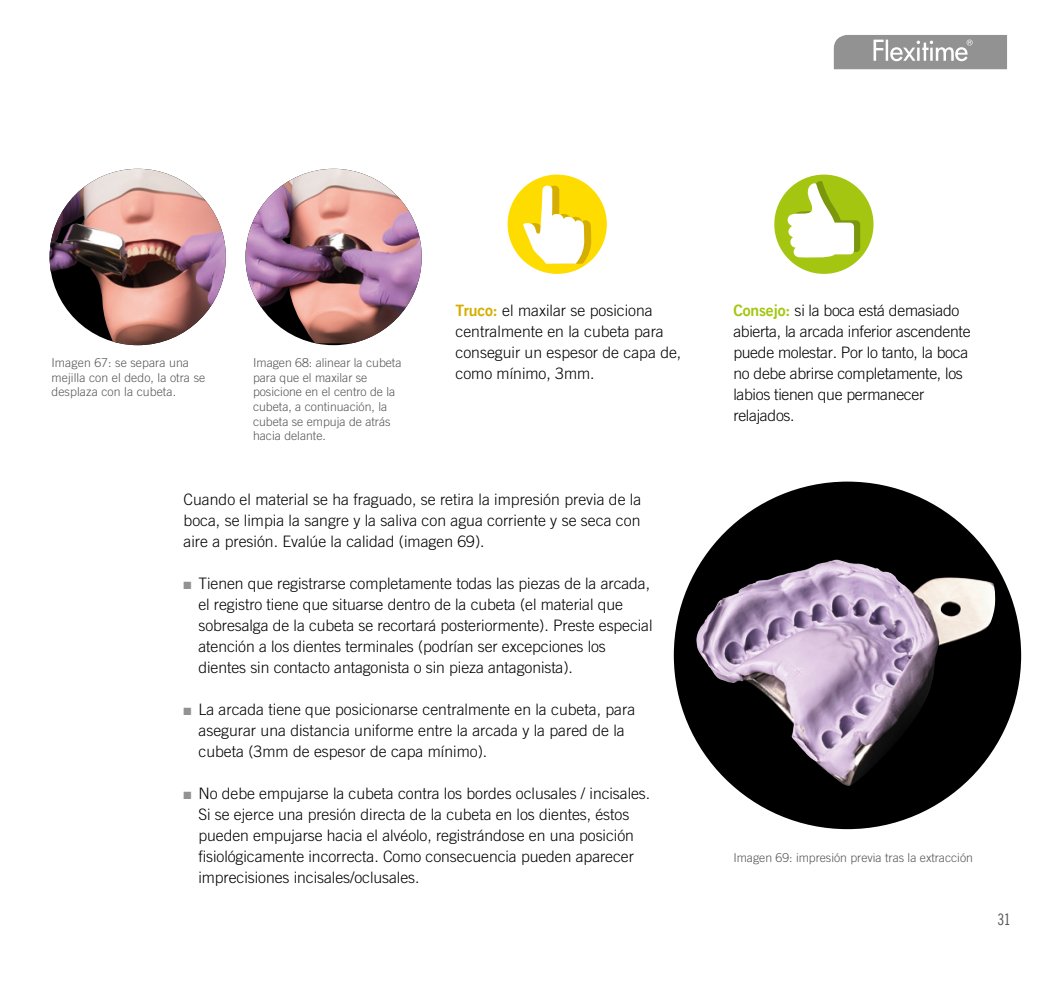
<style>
.page{position:relative;width:1042px;height:993px;background:#fff}
.page>*{position:absolute;margin:0;border:0;box-sizing:border-box;transform-origin:0 0}
.t1{font:300 15.75px/21px "Trade Gothic LT Com";letter-spacing:-.005em;color:#000}
.t2{font:15.75px "Trade Gothic LT Com Cn 18";color:#565655}
.t3{font:300 12.25px/14.7px "Trade Gothic LT Com";color:#565655}
.s1{font-family:"Trade Gothic LT Com Bd 2";font-weight:400;color:#d6ae00}
.s2{color:#929292}
.s3{font-family:"Trade Gothic LT Com Bd 2";font-weight:400;color:#a4c611}
</style>
<div class="page">
<svg style="left:833px;top:35px;width:174px;height:34px;background:#9f9f9f"></svg>
<div style="left:674px;top:481px;width:347px;height:347px;background:#000;border-radius:50%"></div>
<div style="left:774px;top:174px;width:99px;height:100px;background:#a4c611;border-radius:50%"></div>
<svg style="left:787px;top:179px;width:73px;height:80px"></svg>
<img style="left:50px;top:169px;width:176px;height:176px">
<img style="left:245px;top:169px;width:177px;height:174px">
<div style="left:507px;top:174px;width:100px;height:100px;background:#ffdc00;border-radius:50%"></div>
<svg style="left:523px;top:184px;width:68px;height:79px"></svg>
<img style="left:696px;top:560px;width:300px;height:225px">
<p class="t3" style="left:51px;top:355px;width:155px">Imagen 67: se separa una mejilla con el dedo, la otra se desplaza con la cubeta.</p>
<p class="t3" style="left:253px;top:355px;width:150px">Imagen 68: alinear la cubeta para que el maxilar se posicione en el centro de la cubeta, a continuación, la cubeta se empuja de atrás hacia delante.</p>
<p class="t1" style="left:455px;top:299px;width:227px"><span class="s1">Truco:</span> el maxilar se posiciona centralmente en la cubeta para conseguir un espesor de capa de, como mínimo, 3mm.</p>
<p class="t1" style="left:184px;top:488px;width:459px;text-align:justify">Cuando el material se ha fraguado, se retira la impresión previa de la boca, se limpia la sangre y la saliva con agua corriente y se seca con aire a presión. Evalúe la calidad (imagen 69).</p>
<p class="t1" style="left:198px;top:572px;width:456px;text-indent:-15px"><span class="s2">■</span> Tienen que registrarse completamente todas las piezas de la arcada, el registro tiene que situarse dentro de la cubeta (el material que sobresalga de la cubeta se recortará posteriormente). Preste especial atención a los dientes terminales (podrían ser excepciones los dientes sin contacto antagonista o sin pieza antagonista).</p>
<p class="t1" style="left:198px;top:698px;width:438px;text-indent:-15px"><span class="s2">■</span> La arcada tiene que posicionarse centralmente en la cubeta, para asegurar una distancia uniforme entre la arcada y la pared de la cubeta (3mm de espesor de capa mínimo).</p>
<p class="t1" style="left:198px;top:782px;width:453px;text-indent:-15px"><span class="s2">■</span> No debe empujarse la cubeta contra los bordes oclusales / incisales.<br>Si se ejerce una presión directa de la cubeta en los dientes, éstos pueden empujarse hacia el alvéolo, registrándose en una posición fisiológicamente incorrecta. Como consecuencia pueden aparecer imprecisiones incisales/oclusales.</p>
<p class="t1" style="left:733px;top:299px;width:239px"><span class="s3">Consejo:</span> si la boca está demasiado abierta, la arcada inferior ascendente puede molestar. Por lo tanto, la boca no debe abrirse completamente, los labios tienen que permanecer relajados.</p>
<p class="t3" style="left:733px;top:850px;width:241px">Imagen 69: impresión previa tras la extracción</p>
<p class="t2" style="left:997px;top:910px;width:15px">31</p>
</div>
